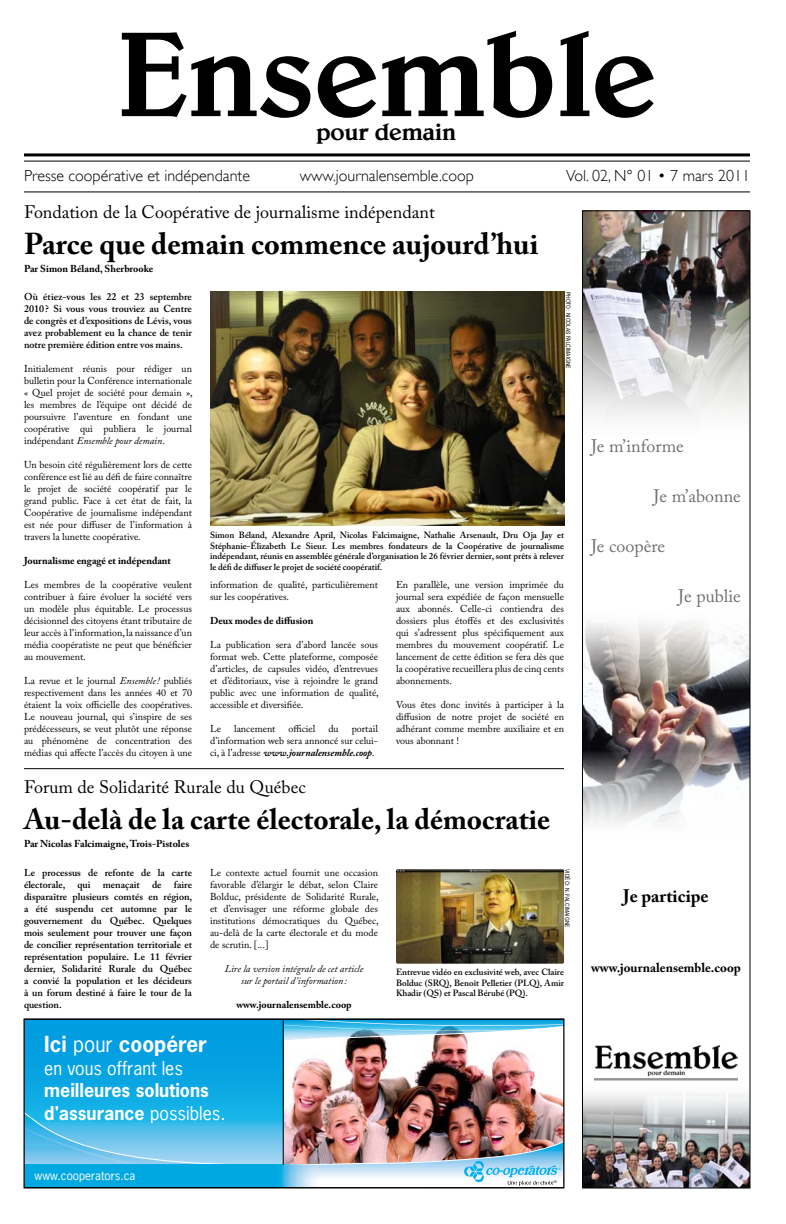
<style>
.page{position:relative;width:786px;height:1224px;background:#fff}
.page>*{position:absolute;margin:0;border:0;box-sizing:border-box;transform-origin:0 0}
.t1{font:500 122px "Belwe Std";letter-spacing:-.01em;color:#000}
.t2{font:700 30px "Adobe Caslon Pro";color:#000}
.t3{font:700 29px "Adobe Caslon Pro";color:#000}
.t4{font:500 24px "Belwe Std";letter-spacing:-.01em;color:#000}
.t5{font:700 20.8px "Cooperators NG Display";color:#fff}
.t6{font:18px "Adobe Caslon Pro";color:#000}
.t7{font:18px "Adobe Caslon Pro";color:#6d6f71}
.t8{font:700 18px "Adobe Caslon Pro";color:#000}
.t9{font:700 17.8px/22.4px "Cooperators NG Display";color:#fff}
.t10{font:17.8px "Cooperators NG Display";color:#fff}
.t11{font:300 16px "Gill Sans";color:#000}
.t12{font:700 13px "Adobe Caslon Pro";color:#000}
.t13{font:11.6px "Cooperators NG Display";color:#fff}
.t14{font:10px/12px "Adobe Caslon Pro";color:#000;text-align:justify}
.t15{font:600 10px/12px "Adobe Caslon Pro";color:#000;text-align:justify}
.t16{font:700 10px "Adobe Caslon Pro";color:#000}
.t17{font:italic 10px/12px "Adobe Caslon Pro";color:#000;text-align:center}
.t18{font:600 9px/10.8px "Adobe Caslon Pro";color:#000;text-align:justify}
.t19{font:6px "Arial Narrow";color:#000}
.s1{font-style:italic}
.s2{font-weight:700;font-style:italic}
.s3{font-weight:400}
</style>
<div class="page">
<img style="left:584px;top:1094px;width:164px;height:92px">
<hr style="left:24px;top:153px;width:726px;height:3px;background:#000">
<hr style="left:24px;top:161px;width:726px;height:1px;background:#000">
<hr style="left:24px;top:191px;width:726px;height:1px;background:#000">
<img style="left:210px;top:291px;width:354px;height:234px">
<hr style="left:24px;top:768px;width:540px;height:1px;background:#000">
<img style="left:291px;top:1046px;width:268px;height:52px">
<div style="left:24px;top:1020px;width:259px;height:168px;background:#04a0e1"></div>
<img style="left:282px;top:1021px;width:280px;height:25px">
<img style="left:26px;top:1098px;width:536px;height:88px">
<svg style="left:26px;top:1165px;width:295px;height:21px"></svg>
<hr style="left:283px;top:1020px;width:1px;height:145px;background:#000">
<div style="left:24px;top:1018px;width:540px;height:170px;border:1px solid #000"></div>
<img style="left:584px;top:212px;width:164px;height:206px">
<img style="left:584px;top:622px;width:164px;height:202px">
<img style="left:594px;top:1046px;width:143px;height:35px">
<div style="left:582px;top:210px;width:168px;height:978px;border:1px solid #000"></div>
<img style="left:396px;top:869px;width:168px;height:95px">
<h1 class="t1" style="left:117px;top:4px;width:542px">Ensemble</h1>
<h3 class="t4" style="left:316px;top:118px;width:142px">pour demain</h3>
<h3 class="t11" style="left:24px;top:167px;width:228px">Presse coopérative et indépendante</h3>
<h3 class="t11" style="left:300px;top:167px;width:176px">www.journalensemble.coop</h3>
<h3 class="t11" style="left:566px;top:167px;width:185px">Vol. 02, N° 01 • 7 mars 2011</h3>
<h3 class="t6" style="left:24px;top:201px;width:412px">Fondation de la Coopérative de journalisme indépendant</h3>
<h2 class="t2" style="left:24px;top:226px;width:516px">Parce que demain commence aujourd’hui</h2>
<p class="t16" style="left:24px;top:263px;width:131px">Par Simon Béland, Sherbrooke</p>
<p class="t15" style="left:24px;top:291px;width:170px">Où étiez-vous les 22 et 23 septembre 2010? Si vous vous trouviez au Centre de congrès et d’expositions de Lévis, vous avez probablement eu la chance de tenir notre première édition entre vos mains.</p>
<p class="t14" style="left:24px;top:363px;width:170px">Initialement réunis pour rédiger un bulletin pour la Conférence internationale « Quel projet de société pour demain », les membres de l’équipe ont décidé de poursuivre l’aventure en fondant une coopérative qui publiera le journal indépendant <span class="s1">Ensemble pour demain</span>.</p>
<p class="t14" style="left:24px;top:459px;width:170px">Un besoin cité régulièrement lors de cette conférence est lié au défi de faire connaître le projet de société coopératif par le grand public. Face à cet état de fait, la Coopérative de journalisme indépendant est née pour diffuser de l’information à travers la lunette coopérative.</p>
<p class="t16" style="left:24px;top:555px;width:149px">Journalisme engagé et indépendant</p>
<p class="t14" style="left:24px;top:579px;width:170px">Les membres de la coopérative veulent contribuer à faire évoluer la société vers un modèle plus équitable. Le processus décisionnel des citoyens étant tributaire de leur accès à l’information, la naissance d’un média coopératiste ne peut que bénéficier au mouvement.</p>
<p class="t14" style="left:24px;top:675px;width:170px">La revue et le journal <span class="s1">Ensemble!</span> publiés respectivement dans les années 40 et 70 étaient la voix officielle des coopératives.<br>Le nouveau journal, qui s’inspire de ses prédécesseurs, se veut plutôt une réponse au phénomène de concentration des médias qui affecte l’accès du citoyen à une</p>
<p class="t19" style="left:573px;top:292px;width:78px;rotate:90deg">Photo: Nicolas Falcimaigne</p>
<p class="t18" style="left:210px;top:529px;width:356px">Simon Béland, Alexandre April, Nicolas Falcimaigne, Nathalie Arsenault, Dru Oja Jay et Stéphanie-Élizabeth Le Sieur. Les membres fondateurs de la Coopérative de journalisme indépendant, réunis en assemblée générale d’organisation le 26 février dernier, sont prêts à relever le défi de diffuser le projet de société coopératif.</p>
<p class="t14" style="left:210px;top:579px;width:169px">information de qualité, particulièrement sur les coopératives.</p>
<p class="t16" style="left:210px;top:615px;width:105px">Deux modes de diffusion</p>
<p class="t14" style="left:210px;top:639px;width:170px">La publication sera d’abord lancée sous format web. Cette plateforme, composée d’articles, de capsules vidéo, d’entrevues et d’éditoriaux, vise à rejoindre le grand public avec une information de qualité, accessible et diversifiée.</p>
<p class="t14" style="left:210px;top:723px;width:13px">Le</p>
<p class="t14" style="left:234px;top:723px;width:43px">lancement</p>
<p class="t14" style="left:289px;top:723px;width:28px">officiel</p>
<p class="t14" style="left:328px;top:723px;width:12px">du</p>
<p class="t14" style="left:210px;top:723px;width:170px;text-indent:142px">portail d’information web sera annoncé sur celui&shy;ci, à l’adresse <span class="s2">www.journalensemble.coop</span>.</p>
<p class="t14" style="left:396px;top:579px;width:170px">En parallèle, une version imprimée du journal sera expédiée de façon mensuelle aux abonnés. Celle-ci contiendra des dossiers plus étoffés et des exclusivités qui s’adressent plus spécifiquement aux membres du mouvement coopératif. Le lancement de cette édition se fera dès que la coopérative recueillera plus de cinq cents abonnements.</p>
<p class="t14" style="left:396px;top:699px;width:170px">Vous êtes donc invités à participer à la diffusion de notre projet de société en adhérant comme membre auxiliaire et en vous abonnant !</p>
<h3 class="t6" style="left:24px;top:776px;width:283px">Forum de Solidarité Rurale du Québec</h3>
<h3 class="t3" style="left:24px;top:802px;width:528px">Au-delà de la carte électorale, la démocratie</h3>
<p class="t16" style="left:24px;top:838px;width:167px">Par Nicolas Falcimaigne, Trois-Pistoles</p>
<p class="t15" style="left:24px;top:867px;width:170px">Le processus de refonte de la carte électorale, qui menaçait de faire disparaître plusieurs comtés en région, a été suspendu cet automne par le gouvernement du Québec. Quelques mois seulement pour trouver une façon de concilier représentation territoriale et représentation populaire. Le 11 février dernier, Solidarité Rurale du Québec a convié la population et les décideurs à un forum destiné à faire le tour de la question.</p>
<p class="t14" style="left:210px;top:867px;width:170px">Le contexte actuel fournit une occasion favorable d’élargir le débat, selon Claire Bolduc, présidente de Solidarité Rurale, et d’envisager une réforme globale des institutions démocratiques du Québec, au-delà de la carte électorale et du mode de scrutin. [...]</p>
<p class="t17" style="left:225px;top:963px;width:140px">Lire la version intégrale de cet article sur le portail d’information:</p>
<p class="t16" style="left:236px;top:999px;width:117px">www.journalensemble.coop</p>
<h3 class="t5" style="left:44px;top:1031px;width:164px">Ici <span class="s3">pour</span> coopérer</h3>
<h3 class="t10" style="left:44px;top:1057px;width:140px">en vous offrant les</h3>
<h3 class="t9" style="left:44px;top:1079px;width:183px">meilleures solutions d'assurance <span class="s3">possibles.</span></h3>
<p class="t19" style="left:572px;top:869px;width:60px;rotate:90deg">Vidéo: N. Falcimaigne</p>
<p class="t18" style="left:396px;top:966px;width:170px">Entrevue vidéo en exclusivité web, avec Claire Bolduc (SRQ), Benoît Pelletier (PLQ), Amir Khadir (QS) et Pascal Bérubé (PQ).</p>
<h3 class="t7" style="left:591px;top:435px;width:94px">Je m’informe</h3>
<h3 class="t7" style="left:653px;top:485px;width:89px">Je m’abonne</h3>
<h3 class="t7" style="left:591px;top:535px;width:76px">Je coopère</h3>
<h3 class="t7" style="left:678px;top:585px;width:64px">Je publie</h3>
<h3 class="t8" style="left:623px;top:885px;width:87px">Je participe</h3>
<h3 class="t12" style="left:591px;top:960px;width:151px">www.journalensemble.coop</h3>
<p class="t13" style="left:35px;top:1168px;width:102px">www.cooperators.ca</p>
</div>
